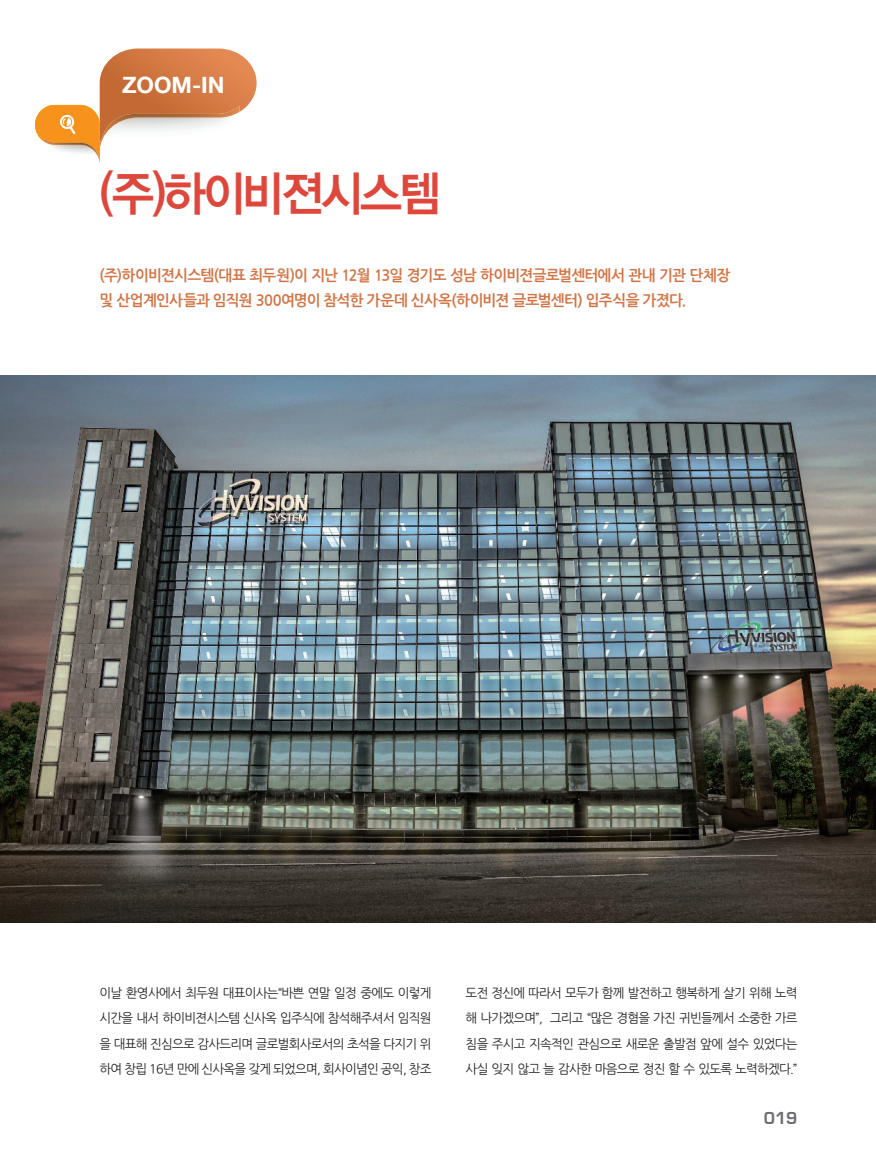
<style>
.page{position:relative;width:876px;height:1173px;background:#fff}
.page>*{position:absolute;margin:0;border:0;box-sizing:border-box;transform-origin:0 0}
.t1{font:48px "YDVYGO Std 14";letter-spacing:-.06em;color:#de483c;scale:.95 1}
.t2{font:700 22.5px "Helvetica 75";color:#fff}
.t3{font:700 18px "Eurostile";color:#6c6d70}
.t4{font:15px/25.5px "Nanum Gothic OTF Bold";letter-spacing:-.045em;color:#d37343}
.t5{font:12.75px/25.5px "Nanum Gothic OTF";letter-spacing:-.06em;color:#231f20;text-align:justify}
</style>
<div class="page">
<img style="left:0;top:376px;width:875px;height:546px">
<svg style="left:35px;top:49px;width:221px;height:112px"></svg>
<h2 class="t2" style="left:122px;top:71px;width:104px">ZOOM-IN</h2>
<h1 class="t1" style="left:100px;top:169px;width:361px">(주)하이비젼시스템</h1>
<p class="t4" style="left:100px;top:263px;width:631px">(주)하이비젼시스템(대표 최두원)이 지난 12월 13일 경기도 성남 하이비젼글로벌센터에서 관내 기관 단체장 및 산업계인사들과 임직원 300여명이 참석한 가운데 신사옥(하이비젼 글로벌센터) 입주식을 가졌다.</p>
<p class="t5" style="left:100px;top:979px;width:333px">이날 환영사에서 최두원 대표이사는“바쁜 연말 일정 중에도 이렇게 시간을 내서 하이비젼시스템 신사옥 입주식에 참석해주셔서 임직원 을 대표해 진심으로 감사드리며 글로벌회사로서의 초석을 다지기 위 하여 창립 16년 만에 신사옥을 갖게 되었으며, 회사이념인 공익, 창조</p>
<p class="t5" style="left:465px;top:979px;width:333px">도전 정신에 따라서 모두가 함께 발전하고 행복하게 살기 위해 노력 해 나가겠으며”, 그리고 “많은 경혐을 가진 귀빈들께서 소중한 가르 침을 주시고 지속적인 관심으로 새로운 출발점 앞에 설수 있었다는 사실 잊지 않고 늘 감사한 마음으로 정진 할 수 있도록 노력하겠다.”</p>
<h3 class="t3" style="left:763px;top:1108px;width:35px">019</h3>
</div>
